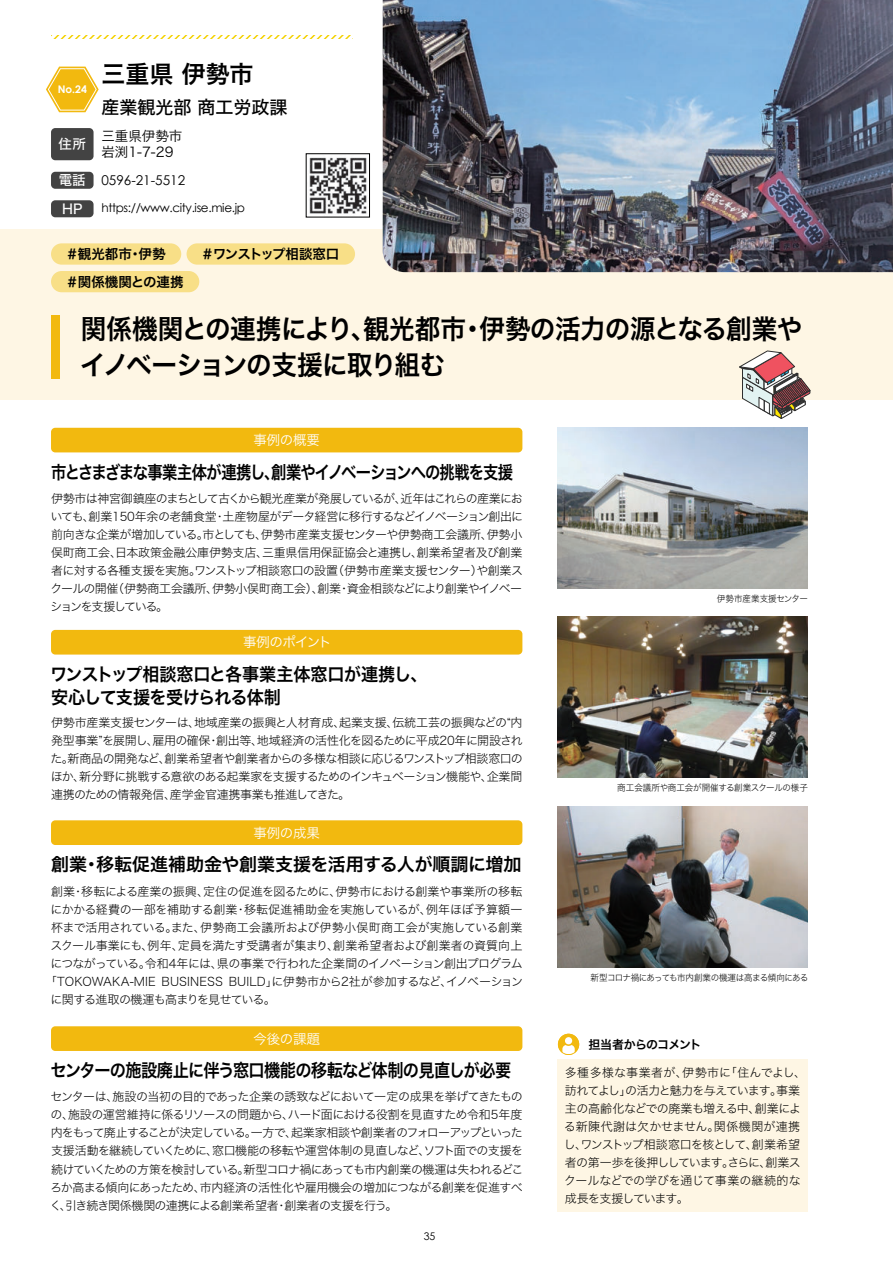
<style>
.page{position:relative;width:893px;height:1263px;background:#fff}
.page>*{position:absolute;margin:0;border:0;box-sizing:border-box;transform-origin:0 0}
.t1{font:27px/36px "Hiragino Sans W6";letter-spacing:-.02em;color:#000;scale:.95 1}
.t2{font:24px "Hiragino Sans W6";color:#000}
.t3{font:18px/22.5px "Hiragino Sans W6";letter-spacing:-.04em;color:#000;scale:.95 1}
.t4{font:18px "Hiragino Sans W6";letter-spacing:-.065em;color:#000;scale:.85 1}
.t5{font:18px "Hiragino Sans W6";letter-spacing:-.04em;color:#000;scale:.9 1}
.t6{font:18px "Hiragino Sans W6";letter-spacing:-.005em;color:#000}
.t7{font:18px "Hiragino Sans W5";color:#000}
.t8{font:13.5px "Hiragino Sans W6";letter-spacing:-.005em;color:#000}
.t9{font:13.5px "Hiragino Sans W3";letter-spacing:-.03em;color:#fff}
.t10{font:13.5px "Century Gothic";color:#000}
.t11{font:13.5px/16.5px "Hiragino Sans W3";color:#000}
.t12{font:13.5px "Hiragino Sans W6";letter-spacing:-.07em;color:#000}
.t13{font:13.5px "Hiragino Sans W3";letter-spacing:-.055em;color:#fff}
.t14{font:13.5px "Hiragino Sans W5";color:#fff}
.t15{font:12px/18px "Hiragino Sans W2";letter-spacing:-.03em;color:#000;text-align:justify}
.t16{font:12px "Hiragino Sans W2";letter-spacing:.01em;color:#000}
.t17{font:12px "Hiragino Sans W2";letter-spacing:-.055em;color:#000}
.t18{font:12px "Hiragino Sans W2";color:#000}
.t19{font:12px "Century Gothic";letter-spacing:-.03em;color:#000}
.t20{font:12px "Hiragino Sans W2";letter-spacing:-.06em;color:#000}
.t21{font:12px "Hiragino Sans W6";letter-spacing:-.07em;color:#000}
.t22{font:700 10.5px "Century Gothic";color:#fff}
.t23{font:10.5px "Century Gothic";color:#000}
.t24{font:9px "Hiragino Sans W2";letter-spacing:-.055em;color:#000;scale:.95 1}
.t25{font:9px "Hiragino Sans W2";letter-spacing:-.035em;color:#000;scale:.95 1}
.t26{font:9px "Hiragino Sans W2";color:#000;scale:.95 1}
.s1{font-family:"Hiragino Sans W5";color:#fff}
</style>
<div class="page">
<div style="left:0;top:230px;width:892px;height:170px;background:#fef6e4"></div>
<svg style="left:51px;top:36px;width:302px;height:3px"></svg>
<div style="left:51px;top:315px;width:9px;height:64px;background:#f2b90f"></div>
<div style="left:51px;top:428px;width:471px;height:24px;background:#f2b90f;border-radius:4px"></div>
<div style="left:51px;top:630px;width:471px;height:24px;background:#f2b90f;border-radius:4px"></div>
<div style="left:51px;top:820px;width:471px;height:25px;background:#f2b90f;border-radius:4px"></div>
<div style="left:51px;top:1026px;width:471px;height:25px;background:#f2b90f;border-radius:4px"></div>
<div style="left:557px;top:1059px;width:251px;height:153px;background:#fef6e4"></div>
<div style="left:51px;top:243px;width:130px;height:22px;background:#f8df87;border-radius:11px"></div>
<div style="left:187px;top:243px;width:168px;height:22px;background:#f8df87;border-radius:11px"></div>
<div style="left:51px;top:271px;width:148px;height:21px;background:#f8df87;border-radius:11px"></div>
<img style="left:309px;top:157px;width:58px;height:57px">
<div style="left:306px;top:153px;width:64px;height:64px;border:1px solid #000"></div>
<img style="left:558px;top:806px;width:250px;height:161px">
<img style="left:558px;top:617px;width:250px;height:161px">
<img style="left:558px;top:427px;width:250px;height:161px">
<img style="left:383px;top:0;width:510px;height:272px">
<div style="left:51px;top:128px;width:43px;height:32px;background:#434343;border-radius:4px"></div>
<div style="left:51px;top:172px;width:43px;height:17px;background:#434343;border-radius:4px"></div>
<div style="left:51px;top:200px;width:43px;height:17px;background:#434343;border-radius:4px"></div>
<svg style="left:558px;top:1034px;width:21px;height:21px"></svg>
<svg style="left:46px;top:67px;width:53px;height:45px"></svg>
<svg style="left:739px;top:350px;width:72px;height:69px"></svg>
<p class="t22" style="left:58px;top:83px;width:31px">No.24</p>
<h2 class="t2" style="left:101px;top:52px;width:153px">三重県 伊勢市</h2>
<h3 class="t7" style="left:101px;top:91px;width:187px">産業観光部 商工労政課</h3>
<p class="t11" style="left:101px;top:127px;width:82px">三重県伊勢市岩渕1-7-29</p>
<p class="t14" style="left:59px;top:132px;width:29px">住所</p>
<p class="t10" style="left:59px;top:175px;width:128px"><span class="s1">電話</span> 0596-21-5512</p>
<p class="t14" style="left:62px;top:197px;width:22px">HP</p>
<p class="t19" style="left:101px;top:203px;width:145px">https://www.city.ise.mie.jp</p>
<p class="t8" style="left:65px;top:242px;width:102px">＃観光都市・伊勢</p>
<p class="t12" style="left:201px;top:242px;width:140px">＃ワンストップ相談窓口</p>
<p class="t8" style="left:65px;top:269px;width:120px">＃関係機関との連携</p>
<h1 class="t1" style="left:80px;top:310px;width:762px">関係機関との連携により、観光都市・伊勢の活力の源となる創業やイノベーションの支援に取り組む</h1>
<p class="t9" style="left:253px;top:428px;width:68px">事例の概要</p>
<h3 class="t4" style="left:51px;top:456px;width:545px">市とさまざまな事業主体が連携し、創業やイノベーションへの挑戦を支援</h3>
<p class="t15" style="left:50px;top:488px;width:474px">伊勢市は神宮御鎮座のまちとして古くから観光産業が発展しているが、近年はこれらの産業においても、創業150年余の老舗食堂・土産物屋がデータ経営に移行するなどイノベーション創出に前向きな企業が増加している。市としても、伊勢市産業支援センターや伊勢商工会議所、伊勢小俣町商工会、日本政策金融公庫伊勢支店、三重県信用保証協会と連携し、創業希望者及び創業者に対する各種支援を実施。ワンストップ相談窓口の設置（伊勢市産業支援センター）や創業スクールの開催（伊勢商工会議所、伊勢小俣町商工会）、創業・資金相談などにより創業やイノベーションを支援している。</p>
<p class="t13" style="left:243px;top:630px;width:90px">事例のポイント</p>
<h3 class="t3" style="left:50px;top:662px;width:399px">ワンストップ相談窓口と各事業主体窓口が連携し、安心して支援を受けられる体制</h3>
<p class="t15" style="left:50px;top:713px;width:474px">伊勢市産業支援センターは、地域産業の振興と人材育成、起業支援、伝統工芸の振興などの“内発型事業”を展開し、雇用の確保・創出等、地域経済の活性化を図るために平成20年に開設された。新商品の開発など、創業希望者や創業者からの多様な相談に応じるワンストップ相談窓口のほか、新分野に挑戦する意欲のある起業家を支援するためのインキュベーション機能や、企業間連携のための情報発信、産学金官連携事業も推進してきた。</p>
<p class="t9" style="left:253px;top:821px;width:68px">事例の成果</p>
<h3 class="t6" style="left:51px;top:848px;width:472px">創業・移転促進補助金や創業支援を活用する人が順調に増加</h3>
<p class="t15" style="left:51px;top:881px;width:473px">創業・移転による産業の振興、定住の促進を図るために、伊勢市における創業や事業所の移転</p>
<p class="t15" style="left:51px;top:899px;width:473px">にかかる経費の一部を補助する創業・移転促進補助金を実施しているが、例年ほぼ予算額一</p>
<p class="t18" style="left:51px;top:916px;width:473px">杯まで活用されている。また、伊勢商工会議所および伊勢小俣町商工会が実施している創業</p>
<p class="t15" style="left:50px;top:935px;width:473px">スクール事業にも、例年、定員を満たす受講者が集まり、創業希望者および創業者の資質向上</p>
<p class="t17" style="left:51px;top:952px;width:474px">につながっている。令和4年には、県の事業で行われた企業間のイノベーション創出プログラム</p>
<p class="t16" style="left:45px;top:970px;width:480px">「TOKOWAKA-MIE BUSINESS BUILD」に伊勢市から2社が参加するなど、イノベーション</p>
<p class="t20" style="left:51px;top:988px;width:227px">に関する進取の機運も高まりを見せている。</p>
<p class="t9" style="left:253px;top:1026px;width:68px">今後の課題</p>
<h3 class="t5" style="left:51px;top:1054px;width:513px">センターの施設廃止に伴う窓口機能の移転など体制の見直しが必要</h3>
<p class="t15" style="left:50px;top:1087px;width:475px">センターは、施設の当初の目的であった企業の誘致などにおいて一定の成果を挙げてきたものの、施設の運営維持に係るリソースの問題から、ハード面における役割を見直すため令和5年度内をもって廃止することが決定している。一方で、起業家相談や創業者のフォローアップといった支援活動を継続していくために、窓口機能の移転や運営体制の見直しなど、ソフト面での支援を続けていくための方策を検討している。新型コロナ禍にあっても市内創業の機運は失われるどころか高まる傾向にあったため、市内経済の活性化や雇用機会の増加につながる創業を促進すべく、引き続き関係機関の連携による創業希望者・創業者の支援を行う。</p>
<p class="t23" style="left:424px;top:1232px;width:13px">35</p>
<p class="t26" style="left:717px;top:590px;width:97px">伊勢市産業支援センター</p>
<p class="t25" style="left:617px;top:780px;width:202px">商工会議所や商工会が開催する創業スクールの様子</p>
<p class="t24" style="left:591px;top:969px;width:231px">新型コロナ禍にあっても市内創業の機運は高まる傾向にある</p>
<p class="t21" style="left:588px;top:1033px;width:114px">担当者からのコメント</p>
<p class="t15" style="left:564px;top:1062px;width:244px;text-align:left">多種多様な事業者が、伊勢市に「住んでよし、訪れてよし」の活力と魅力を与えています。事業主の高齢化などでの廃業も増える中、創業による新陳代謝は欠かせません。関係機関が連携し、ワンストップ相談窓口を核として、創業希望者の第一歩を後押ししています。さらに、創業スクールなどでの学びを通じて事業の継続的な成長を支援しています。</p>
</div>
